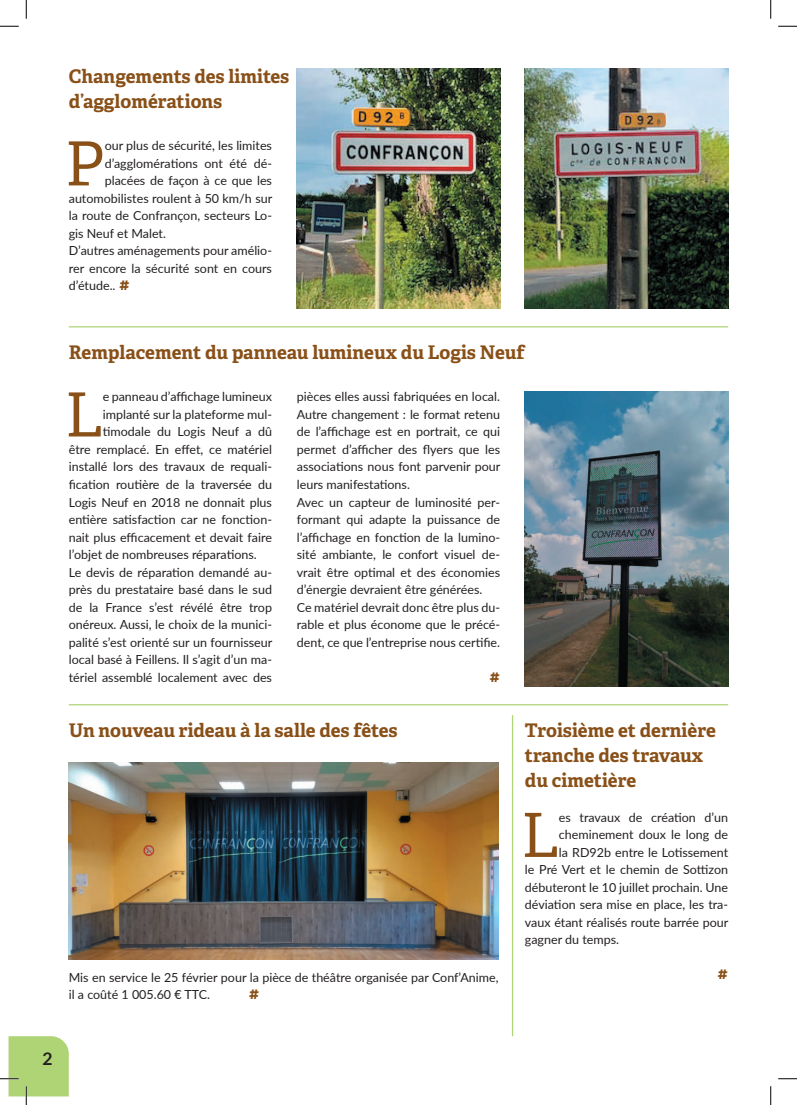
<style>
.page{position:relative;width:797px;height:1105px;background:#fff}
.page>*{position:absolute;margin:0;border:0;box-sizing:border-box;transform-origin:0 0}
.t1{font:60.88px "Adelle";color:#895018}
.t2{font:700 18.75px/25px "Adelle";color:#895018}
.t3{font:700 17.5px "Adelle";color:#895018}
.t4{font:700 17.5px "Lato";color:#231f20}
.t5{font:12.5px/17.5px "Lato";color:#231f20}
.s1{font-family:"Adelle";font-weight:700;font-size:17.5px;color:#895018}
</style>
<div class="page">
<img style="left:525px;top:69px;width:203px;height:240px">
<img style="left:297px;top:69px;width:203px;height:240px">
<hr style="left:69px;top:326px;width:659px;height:1px;background:#aed475">
<hr style="left:69px;top:704px;width:659px;height:1px;background:#aed475">
<img style="left:525px;top:392px;width:203px;height:295px">
<img style="left:69px;top:762px;width:429px;height:198px">
<hr style="left:512px;top:715px;width:1px;height:321px;background:#aed475">
<svg style="left:0;top:25px;width:19px;height:2px"></svg>
<svg style="left:778px;top:25px;width:19px;height:2px"></svg>
<svg style="left:778px;top:1078px;width:19px;height:1px"></svg>
<svg style="left:25px;top:0;width:2px;height:19px"></svg>
<svg style="left:0;top:1036px;width:69px;height:69px"></svg>
<svg style="left:770px;top:0;width:1px;height:19px"></svg>
<svg style="left:770px;top:1086px;width:1px;height:19px"></svg>
<h2 class="t2" style="left:69px;top:63px;width:222px">Changements des limites d’agglomérations</h2>
<h1 class="t1" style="left:65px;top:119px;width:41px">P</h1>
<p class="t5" style="left:105px;top:137px;width:169px">our plus de sécurité, les limites</p>
<p class="t5" style="left:105px;top:154px;width:169px">d’agglomérations ont été dé-</p>
<p class="t5" style="left:105px;top:172px;width:169px">placées de façon à ce que les</p>
<p class="t5" style="left:69px;top:189px;width:205px">automobilistes roulent à 50 km/h sur</p>
<p class="t5" style="left:69px;top:207px;width:205px">la route de Confrançon, secteurs Lo-</p>
<p class="t5" style="left:69px;top:224px;width:99px">gis Neuf et Malet.</p>
<p class="t5" style="left:69px;top:242px;width:205px">D’autres aménagements pour amélio-</p>
<p class="t5" style="left:69px;top:259px;width:205px">rer encore la sécurité sont en cours</p>
<p class="t5" style="left:69px;top:277px;width:62px">d’étude.. <span class="s1">#</span></p>
<h2 class="t2" style="left:69px;top:339px;width:457px">Remplacement du panneau lumineux du Logis Neuf</h2>
<h1 class="t1" style="left:65px;top:370px;width:39px">L</h1>
<p class="t5" style="left:103px;top:388px;width:171px">e panneau d’affichage lumineux</p>
<p class="t5" style="left:297px;top:388px;width:205px">pièces elles aussi fabriquées en local.<br>Autre changement : le format retenu de l’affichage est en portrait, ce qui permet d’afficher des flyers que les associations nous font parvenir pour leurs manifestations.<br>Avec un capteur de luminosité per&shy;formant qui adapte la puissance de l’affichage en fonction de la lumino&shy;sité ambiante, le confort visuel de&shy;vrait être optimal et des économies d’énergie devraient être générées.<br>Ce matériel devrait donc être plus du&shy;rable et plus économe que le précé&shy;dent, ce que l’entreprise nous certifie.</p>
<h3 class="t3" style="left:489px;top:663px;width:12px">#</h3>
<p class="t5" style="left:103px;top:405px;width:171px">implanté sur la plateforme mul-</p>
<p class="t5" style="left:103px;top:423px;width:171px">timodale du Logis Neuf a dû</p>
<p class="t5" style="left:69px;top:440px;width:205px">être remplacé. En effet, ce matériel</p>
<p class="t5" style="left:69px;top:458px;width:205px">installé lors des travaux de requali-</p>
<p class="t5" style="left:69px;top:475px;width:205px">fication routière de la traversée du</p>
<p class="t5" style="left:69px;top:493px;width:205px">Logis Neuf en 2018 ne donnait plus</p>
<p class="t5" style="left:69px;top:510px;width:205px">entière satisfaction car ne fonction-</p>
<p class="t5" style="left:69px;top:528px;width:205px">nait plus efficacement et devait faire</p>
<p class="t5" style="left:69px;top:545px;width:189px">l’objet de nombreuses réparations.</p>
<p class="t5" style="left:69px;top:563px;width:205px">Le devis de réparation demandé au-</p>
<p class="t5" style="left:69px;top:580px;width:205px">près du prestataire basé dans le sud</p>
<p class="t5" style="left:69px;top:598px;width:205px">de la France s’est révélé être trop</p>
<p class="t5" style="left:69px;top:615px;width:205px">onéreux. Aussi, le choix de la munici-</p>
<p class="t5" style="left:69px;top:633px;width:205px">palité s’est orienté sur un fournisseur</p>
<p class="t5" style="left:69px;top:650px;width:205px">local basé à Feillens. Il s’agit d’un ma-</p>
<p class="t5" style="left:69px;top:668px;width:205px">tériel assemblé localement avec des</p>
<h2 class="t2" style="left:69px;top:717px;width:330px">Un nouveau rideau à la salle des fêtes</h2>
<p class="t5" style="left:69px;top:968px;width:431px">Mis en service le 25 février pour la pièce de théâtre organisée par Conf’Anime, il a coûté 1 005.60 € TTC.</p>
<h3 class="t3" style="left:249px;top:980px;width:12px">#</h3>
<h2 class="t2" style="left:525px;top:717px;width:193px">Troisième et dernière tranche des travaux du cimetière</h2>
<h1 class="t1" style="left:521px;top:791px;width:39px">L</h1>
<p class="t5" style="left:559px;top:808px;width:171px">es travaux de création d’un</p>
<p class="t5" style="left:559px;top:826px;width:171px">cheminement doux le long de</p>
<p class="t5" style="left:559px;top:843px;width:171px">la RD92b entre le Lotissement</p>
<p class="t5" style="left:525px;top:861px;width:205px">le Pré Vert et le chemin de Sottizon</p>
<p class="t5" style="left:525px;top:878px;width:205px">débuteront le 10 juillet prochain. Une</p>
<p class="t5" style="left:525px;top:896px;width:205px">déviation sera mise en place, les tra-</p>
<p class="t5" style="left:525px;top:913px;width:205px">vaux étant réalisés route barrée pour</p>
<p class="t5" style="left:525px;top:931px;width:96px">gagner du temps.</p>
<h3 class="t3" style="left:717px;top:960px;width:12px">#</h3>
<h3 class="t4" style="left:42px;top:1045px;width:12px">2</h3>
</div>
